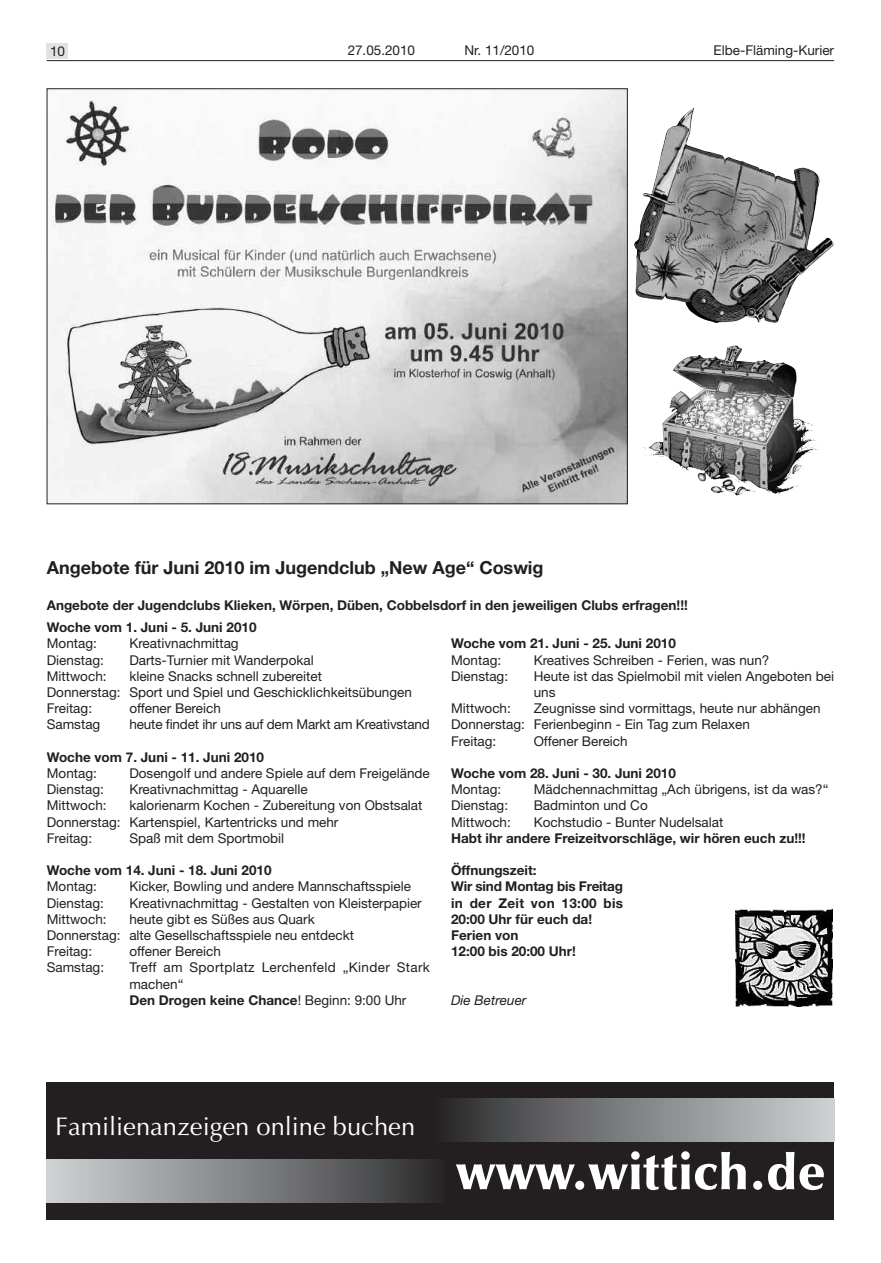
<style>
.page{position:relative;width:881px;height:1263px;background:#fff}
.page>*{position:absolute;margin:0;border:0;box-sizing:border-box;transform-origin:0 0}
.t1{font:900 51px "Optima";color:#fff}
.t2{font:25.5px "Optima";color:#fff}
.t3{font:700 18px "Helvetica Neue LT";color:#231f20}
.t4{font:13.5px/16.2px "Helvetica Neue LT";color:#231f20}
.t5{font:700 13.5px/16.2px "Helvetica Neue LT";color:#231f20}
.t6{font:13.5px/16.2px "Helvetica Neue LT";letter-spacing:.025em;color:#231f20}
.t7{font:italic 13.5px "Helvetica Neue LT";color:#231f20}
.s1{font-weight:700}
</style>
<div class="page">
<hr style="left:47px;top:60px;width:786px;height:1px;background:#231f20">
<div style="left:47px;top:43px;width:21px;height:16px;background:#e1e2e4"></div>
<img style="left:49px;top:91px;width:576px;height:411px">
<img style="left:634px;top:108px;width:199px;height:215px">
<svg style="left:643px;top:345px;width:175px;height:151px"></svg>
<img style="left:649px;top:346px;width:159px;height:101px">
<img style="left:735px;top:909px;width:97px;height:98px">
<div style="left:47px;top:1082px;width:786px;height:138px;background:#231f20"></div>
<div style="left:47px;top:1160px;width:398px;height:42px;background:linear-gradient(to right,#d2d4d7,#2e2d2f)"></div>
<div style="left:435px;top:1099px;width:398px;height:42px;background:linear-gradient(to right,#2c2c2e,#d1d3d6)"></div>
<p class="t4" style="left:50px;top:44px;width:16px">10</p>
<p class="t4" style="left:347px;top:43px;width:69px">27.05.2010</p>
<p class="t4" style="left:464px;top:43px;width:71px">Nr. 11/2010</p>
<p class="t4" style="left:713px;top:44px;width:122px">Elbe-Fläming-Kurier</p>
<h3 class="t3" style="left:47px;top:561px;width:498px">Angebote für Juni 2010 im Jugendclub „New Age“ Coswig</h3>
<p class="t5" style="left:47px;top:598px;width:642px">Angebote der Jugendclubs Klieken, Wörpen, Düben, Cobbelsdorf in den jeweiligen Clubs erfragen!!!</p>
<p class="t5" style="left:47px;top:620px;width:211px">Woche vom 1. Juni - 5. Juni 2010</p>
<p class="t4" style="left:47px;top:637px;width:52px">Montag:</p>
<p class="t4" style="left:129px;top:637px;width:111px">Kreativnachmittag</p>
<p class="t4" style="left:47px;top:653px;width:58px">Dienstag:</p>
<p class="t4" style="left:129px;top:653px;width:186px">Darts-Turnier mit Wanderpokal</p>
<p class="t4" style="left:47px;top:669px;width:61px">Mittwoch:</p>
<p class="t4" style="left:47px;top:669px;width:366px;text-indent:82px">kleine Snacks schnell zubereitet<br>Donnerstag: Sport und Spiel und Geschicklichkeitsübungen<br>Freitag:</p>
<p class="t4" style="left:129px;top:702px;width:93px">offener Bereich</p>
<p class="t4" style="left:47px;top:718px;width:55px">Samstag</p>
<p class="t4" style="left:129px;top:718px;width:302px">heute findet ihr uns auf dem Markt am Kreativstand</p>
<p class="t5" style="left:47px;top:750px;width:219px">Woche vom 7. Juni - 11. Juni 2010</p>
<p class="t4" style="left:47px;top:766px;width:52px">Montag:</p>
<p class="t4" style="left:129px;top:766px;width:302px">Dosengolf und andere Spiele auf dem Freigelände</p>
<p class="t4" style="left:47px;top:783px;width:58px">Dienstag:</p>
<p class="t4" style="left:129px;top:783px;width:180px">Kreativnachmittag - Aquarelle</p>
<p class="t4" style="left:47px;top:799px;width:61px">Mittwoch:</p>
<p class="t4" style="left:47px;top:799px;width:377px;text-indent:82px">kalorienarm Kochen - Zubereitung von Obstsalat<br>Donnerstag: Kartenspiel, Kartentricks und mehr<br>Freitag:</p>
<p class="t4" style="left:129px;top:831px;width:156px">Spaß mit dem Sportmobil</p>
<p class="t5" style="left:47px;top:863px;width:226px">Woche vom 14. Juni - 18. Juni 2010</p>
<p class="t4" style="left:47px;top:880px;width:52px">Montag:</p>
<p class="t4" style="left:129px;top:880px;width:283px">Kicker, Bowling und andere Mannschaftsspiele</p>
<p class="t4" style="left:47px;top:896px;width:58px">Dienstag:</p>
<p class="t4" style="left:129px;top:896px;width:294px">Kreativnachmittag - Gestalten von Kleisterpapier</p>
<p class="t4" style="left:47px;top:912px;width:61px">Mittwoch:</p>
<p class="t4" style="left:47px;top:912px;width:308px;text-indent:82px">heute gibt es Süßes aus Quark<br>Donnerstag: alte Gesellschaftsspiele neu entdeckt<br>Freitag:</p>
<p class="t4" style="left:129px;top:945px;width:93px">offener Bereich</p>
<p class="t4" style="left:47px;top:961px;width:59px">Samstag:</p>
<p class="t6" style="left:129px;top:961px;width:302px">Treff am Sportplatz Lerchenfeld „Kinder Stark machen“<br><span class="s1">Den Drogen keine Chance</span>! Beginn: 9:00 Uhr</p>
<p class="t5" style="left:451px;top:637px;width:226px">Woche vom 21. Juni - 25. Juni 2010</p>
<p class="t4" style="left:451px;top:653px;width:52px">Montag:</p>
<p class="t4" style="left:533px;top:653px;width:237px">Kreatives Schreiben - Ferien, was nun?</p>
<p class="t4" style="left:451px;top:669px;width:58px">Dienstag:</p>
<p class="t4" style="left:533px;top:669px;width:302px">Heute ist das Spielmobil mit vielen Angeboten bei uns</p>
<p class="t4" style="left:451px;top:702px;width:61px">Mittwoch:</p>
<p class="t4" style="left:451px;top:702px;width:371px;text-indent:82px">Zeugnisse sind vormittags, heute nur abhängen<br>Donnerstag: Ferienbeginn - Ein Tag zum Relaxen<br>Freitag:</p>
<p class="t4" style="left:533px;top:734px;width:95px">Offener Bereich</p>
<p class="t5" style="left:451px;top:766px;width:226px">Woche vom 28. Juni - 30. Juni 2010</p>
<p class="t4" style="left:451px;top:783px;width:52px">Montag:</p>
<p class="t4" style="left:533px;top:783px;width:296px">Mädchennachmittag „Ach übrigens, ist da was?“</p>
<p class="t4" style="left:451px;top:799px;width:58px">Dienstag:</p>
<p class="t4" style="left:533px;top:799px;width:115px">Badminton und Co</p>
<p class="t4" style="left:451px;top:815px;width:61px">Mittwoch:</p>
<p class="t4" style="left:533px;top:815px;width:191px">Kochstudio - Bunter Nudelsalat</p>
<p class="t5" style="left:451px;top:831px;width:356px">Habt ihr andere Freizeitvorschläge, wir hören euch zu!!!</p>
<p class="t5" style="left:451px;top:863px;width:173px">Öffnungszeit:<br>Wir sind Montag bis Freitag in der Zeit von 13:00 bis<br>20:00 Uhr für euch da!<br>Ferien von<br>12:00 bis 20:00 Uhr!</p>
<p class="t7" style="left:451px;top:995px;width:77px">Die Betreuer</p>
<h2 class="t2" style="left:55px;top:1115px;width:361px">Familienanzeigen online buchen</h2>
<h1 class="t1" style="left:455px;top:1152px;width:371px">www.wittich.de</h1>
</div>
